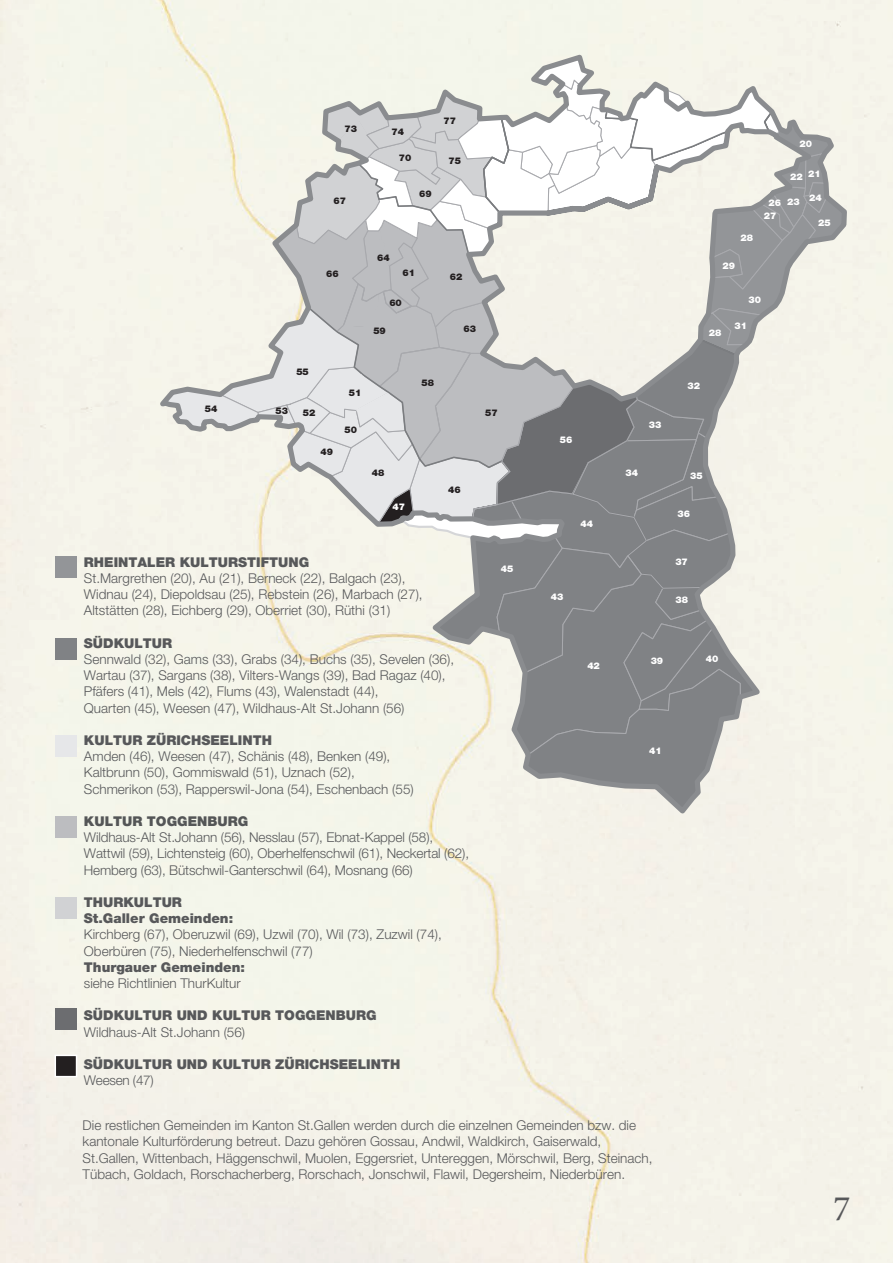
<style>
.page{position:relative;width:893px;height:1263px;background:#f4f3e9}
.page>*{position:absolute;margin:0;border:0;box-sizing:border-box;transform-origin:0 0}
.t1{font:36px "Minion Pro";color:#57585a}
.t2{font:300 13.5px/16.2px "Helvetica Neue";color:#57585a}
.t3{font:900 13.5px/16.2px "Helvetica Neue LT Std";color:#57585a}
.t4{font:900 13.5px "Helvetica Neue LT Std";color:#545657}
.t5{font:300 13.5px "Helvetica Neue";letter-spacing:-.02em;color:#57585a}
.t6{font:900 9.3px "Helvetica Neue LT Std";color:#fff}
.t7{font:900 9.3px "Helvetica Neue LT Std";color:#231f20}
</style>
<div class="page">
<div style="left:55px;top:816px;width:22px;height:22px;background:#bcbdc0"></div>
<div style="left:55px;top:735px;width:22px;height:21px;background:#e6e7e9"></div>
<div style="left:55px;top:638px;width:22px;height:22px;background:#808285"></div>
<div style="left:55px;top:557px;width:22px;height:21px;background:#939598"></div>
<div style="left:55px;top:897px;width:22px;height:22px;background:#d1d2d4"></div>
<div style="left:55px;top:1008px;width:22px;height:22px;background:#6c6d70"></div>
<div style="left:55px;top:1055px;width:22px;height:22px;background:#231f20"></div>
<div style="left:55px;top:1054px;width:22px;height:23px;border:2px solid #fff"></div>
<div style="left:149px;top:55px;width:698px;height:763px;background:#f4f5ea"></div>
<svg style="left:163px;top:55px;width:682px;height:757px;background:#d5d5d0"></svg>
<p class="t7" style="left:344px;top:123px;width:14px">73</p>
<p class="t7" style="left:333px;top:196px;width:14px">67</p>
<p class="t7" style="left:392px;top:126px;width:14px">74</p>
<p class="t7" style="left:399px;top:152px;width:14px">70</p>
<p class="t7" style="left:419px;top:188px;width:14px">69</p>
<p class="t7" style="left:443px;top:115px;width:14px">77</p>
<p class="t7" style="left:448px;top:155px;width:14px">75</p>
<p class="t7" style="left:205px;top:403px;width:14px">54</p>
<p class="t7" style="left:326px;top:268px;width:14px">66</p>
<p class="t7" style="left:377px;top:252px;width:14px">64</p>
<p class="t7" style="left:403px;top:267px;width:14px">61</p>
<p class="t7" style="left:389px;top:297px;width:14px">60</p>
<p class="t7" style="left:373px;top:325px;width:14px">59</p>
<p class="t7" style="left:296px;top:366px;width:14px">55</p>
<p class="t7" style="left:275px;top:406px;width:14px">53</p>
<p class="t7" style="left:303px;top:407px;width:14px">52</p>
<p class="t7" style="left:320px;top:446px;width:14px">49</p>
<p class="t7" style="left:349px;top:387px;width:14px">51</p>
<p class="t7" style="left:344px;top:424px;width:14px">50</p>
<p class="t7" style="left:372px;top:467px;width:14px">48</p>
<p class="t6" style="left:393px;top:501px;width:14px">47</p>
<p class="t7" style="left:421px;top:377px;width:14px">58</p>
<p class="t7" style="left:450px;top:271px;width:14px">62</p>
<p class="t7" style="left:464px;top:323px;width:14px">63</p>
<p class="t7" style="left:485px;top:407px;width:14px">57</p>
<p class="t7" style="left:448px;top:484px;width:14px">46</p>
<p class="t3" style="left:84px;top:554px;width:227px">RHEINTALER KULTURSTIFTUNG</p>
<p class="t2" style="left:84px;top:569px;width:340px">St.Margrethen (20), Au (21), Berneck (22), Balgach (23),<br>Widnau (24), Diepoldsau (25), Rebstein (26), Marbach (27),<br>Altstätten (28), Eichberg (29), Oberriet (30), Rüthi (31)</p>
<p class="t3" style="left:84px;top:635px;width:90px">SÜDKULTUR</p>
<p class="t2" style="left:84px;top:650px;width:372px">Sennwald (32), Gams (33), Grabs (34), Buchs (35), Sevelen (36), Wartau (37), Sargans (38), Vilters-Wangs (39), Bad Ragaz (40), Pfäfers (41), Mels (42), Flums (43), Walenstadt (44),<br>Quarten (45), Weesen (47), Wildhaus-Alt St.Johann (56)</p>
<p class="t3" style="left:84px;top:732px;width:190px">KULTUR ZÜRICHSEELINTH</p>
<p class="t2" style="left:84px;top:747px;width:331px">Amden (46), Weesen (47), Schänis (48), Benken (49),<br>Kaltbrunn (50), Gommiswald (51), Uznach (52),<br>Schmerikon (53), Rapperswil-Jona (54), Eschenbach (55)</p>
<p class="t4" style="left:84px;top:813px;width:166px">KULTUR TOGGENBURG</p>
<p class="t2" style="left:84px;top:828px;width:387px">Wildhaus-Alt St.Johann (56), Nesslau (57), Ebnat-Kappel (58),<br>Wattwil (59), Lichtensteig (60), Oberhelfenschwil (61), Neckertal (62),<br>Hemberg (63), Bütschwil-Ganterschwil (64), Mosnang (66)</p>
<p class="t3" style="left:84px;top:894px;width:151px">THURKULTUR<br>St.Galler Gemeinden:</p>
<p class="t2" style="left:84px;top:925px;width:359px">Kirchberg (67), Oberuzwil (69), Uzwil (70), Wil (73), Zuzwil (74),<br>Oberbüren (75), Niederhelfenschwil (77)</p>
<p class="t3" style="left:84px;top:959px;width:163px">Thurgauer Gemeinden:</p>
<p class="t2" style="left:84px;top:974px;width:158px">siehe Richtlinien ThurKultur</p>
<p class="t3" style="left:84px;top:1007px;width:294px">SÜDKULTUR UND KULTUR TOGGENBURG</p>
<p class="t2" style="left:84px;top:1023px;width:163px">Wildhaus-Alt St.Johann (56)</p>
<p class="t3" style="left:84px;top:1056px;width:318px">SÜDKULTUR UND KULTUR ZÜRICHSEELINTH</p>
<p class="t5" style="left:84px;top:1069px;width:71px">Weesen (47)</p>
<p class="t6" style="left:501px;top:563px;width:14px">45</p>
<p class="t6" style="left:560px;top:434px;width:14px">56</p>
<p class="t6" style="left:581px;top:518px;width:14px">44</p>
<p class="t6" style="left:551px;top:592px;width:14px">43</p>
<p class="t6" style="left:587px;top:660px;width:14px">42</p>
<p class="t6" style="left:799px;top:138px;width:14px">20</p>
<p class="t6" style="left:808px;top:168px;width:14px">21</p>
<p class="t6" style="left:790px;top:171px;width:14px">22</p>
<p class="t6" style="left:740px;top:232px;width:14px">28</p>
<p class="t6" style="left:722px;top:260px;width:14px">29</p>
<p class="t6" style="left:787px;top:196px;width:14px">23</p>
<p class="t6" style="left:769px;top:197px;width:14px">26</p>
<p class="t6" style="left:764px;top:210px;width:14px">27</p>
<p class="t6" style="left:809px;top:192px;width:14px">24</p>
<p class="t6" style="left:818px;top:217px;width:14px">25</p>
<p class="t6" style="left:709px;top:327px;width:14px">28</p>
<p class="t6" style="left:748px;top:294px;width:14px">30</p>
<p class="t6" style="left:734px;top:320px;width:14px">31</p>
<p class="t6" style="left:649px;top:419px;width:14px">33</p>
<p class="t6" style="left:688px;top:380px;width:14px">32</p>
<p class="t6" style="left:626px;top:467px;width:14px">34</p>
<p class="t6" style="left:690px;top:470px;width:14px">35</p>
<p class="t6" style="left:678px;top:508px;width:14px">36</p>
<p class="t6" style="left:675px;top:556px;width:14px">37</p>
<p class="t6" style="left:676px;top:594px;width:14px">38</p>
<p class="t6" style="left:651px;top:655px;width:14px">39</p>
<p class="t6" style="left:706px;top:653px;width:14px">40</p>
<p class="t6" style="left:649px;top:745px;width:14px">41</p>
<p class="t2" style="left:83px;top:1116px;width:571px">Die restlichen Gemeinden im Kanton St.Gallen werden durch die einzelnen Gemeinden bzw. die kantonale Kulturförderung betreut. Dazu gehören Gossau, Andwil, Waldkirch, Gaiserwald, St.Gallen, Wittenbach, Häggenschwil, Muolen, Eggersriet, Untereggen, Mörschwil, Berg, Steinach, Tübach, Goldach, Rorschacherberg, Rorschach, Jonschwil, Flawil, Degersheim, Niederbüren.</p>
<h1 class="t1" style="left:833px;top:1185px;width:19px">7</h1>
</div>
